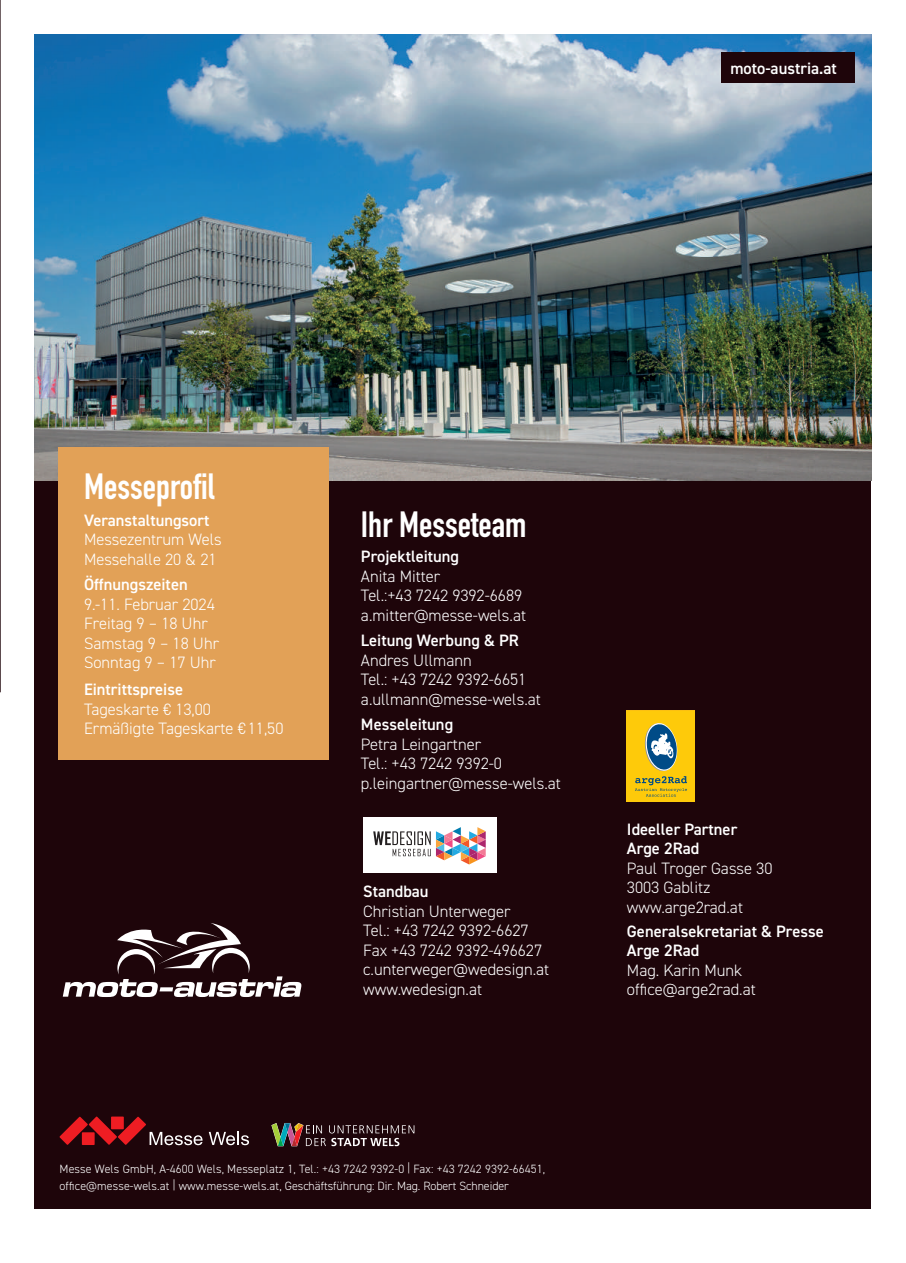
<style>
.page{position:relative;width:906px;height:1263px;background:#fff}
.page>*{position:absolute;margin:0;border:0;box-sizing:border-box;transform-origin:0 0}
.t1{font:700 36px "DIN Condensed";color:#fff}
.t2{font:300 16.5px/19.5px "DIN2014";color:#fff}
.t3{font:600 16.5px/19.5px "DIN2014";color:#fff}
.t4{font:300 12px/16.5px "DIN2014";letter-spacing:.01em;color:#fff}
</style>
<div class="page">
<div style="left:35px;top:435px;width:836px;height:774px;background:#1e050a"></div>
<hr style="left:0;top:0;width:1px;height:692px;background:#1e050a">
<img style="left:34px;top:34px;width:838px;height:446px">
<div style="left:58px;top:448px;width:271px;height:312px;background:#e2a157"></div>
<div style="left:722px;top:53px;width:133px;height:30px;background:#1e050a"></div>
<div style="left:363px;top:817px;width:134px;height:56px;background:#fff"></div>
<div style="left:627px;top:711px;width:68px;height:91px;background:#feca0a"></div>
<svg style="left:635px;top:723px;width:52px;height:74px"></svg>
<svg style="left:63px;top:923px;width:238px;height:74px"></svg>
<svg style="left:60px;top:1116px;width:142px;height:29px"></svg>
<svg style="left:209px;top:1132px;width:40px;height:13px"></svg>
<svg style="left:271px;top:1123px;width:143px;height:23px"></svg>
<svg style="left:373px;top:827px;width:113px;height:37px"></svg>
<p class="t3" style="left:730px;top:58px;width:108px">moto-austria.at</p>
<h1 class="t1" style="left:84px;top:462px;width:132px">Messeprofil</h1>
<p class="t3" style="left:84px;top:510px;width:127px">Veranstaltungsort</p>
<p class="t2" style="left:84px;top:530px;width:139px">Messezentrum Wels<br>Messehalle 20 &amp; 21</p>
<p class="t3" style="left:84px;top:574px;width:105px">Öffnungszeiten</p>
<p class="t2" style="left:84px;top:594px;width:137px">9.-11. Februar 2024<br>Freitag 9 – 18 Uhr<br>Samstag 9 – 18 Uhr<br>Sonntag 9 – 17 Uhr</p>
<p class="t3" style="left:84px;top:679px;width:101px">Eintrittspreise</p>
<p class="t2" style="left:84px;top:699px;width:201px">Tageskarte € 13,00<br>Ermäßigte Tageskarte € 11,50</p>
<h1 class="t1" style="left:361px;top:500px;width:167px">Ihr Messeteam</h1>
<p class="t3" style="left:361px;top:546px;width:100px">Projektleitung</p>
<p class="t2" style="left:361px;top:566px;width:167px">Anita Mitter<br>Tel.:+43 7242 9392-6689 a.mitter@messe-wels.at</p>
<p class="t3" style="left:361px;top:630px;width:159px">Leitung Werbung &amp; PR</p>
<p class="t2" style="left:361px;top:650px;width:181px">Andres Ullmann<br>Tel.: +43 7242 9392-6651 a.ullmann@messe-wels.at</p>
<p class="t3" style="left:361px;top:714px;width:94px">Messeleitung</p>
<p class="t2" style="left:361px;top:734px;width:201px">Petra Leingartner<br>Tel.: +43 7242 9392-0 p.leingartner@messe-wels.at</p>
<p class="t3" style="left:363px;top:881px;width:67px">Standbau</p>
<p class="t2" style="left:363px;top:901px;width:187px">Christian Unterweger<br>Tel.: +43 7242 9392-6627<br>Fax +43 7242 9392-496627 c.unterweger@wedesign.at www.wedesign.at</p>
<p class="t4" style="left:60px;top:1161px;width:487px">Messe Wels GmbH, A-4600 Wels, Messeplatz 1, Tel.: +43 7242 9392-0 | Fax: +43 7242 9392-66451, office@messe-wels.at | www.messe-wels.at, Geschäftsführung: Dir. Mag. Robert Schneider</p>
<p class="t3" style="left:627px;top:819px;width:112px">Ideeller Partner<br>Arge 2Rad</p>
<p class="t2" style="left:627px;top:858px;width:147px">Paul Troger Gasse 30<br>3003 Gablitz www.arge2rad.at</p>
<p class="t3" style="left:627px;top:921px;width:198px">Generalsekretariat &amp; Presse<br>Arge 2Rad</p>
<p class="t2" style="left:627px;top:960px;width:130px">Mag. Karin Munk office@arge2rad.at</p>
</div>
